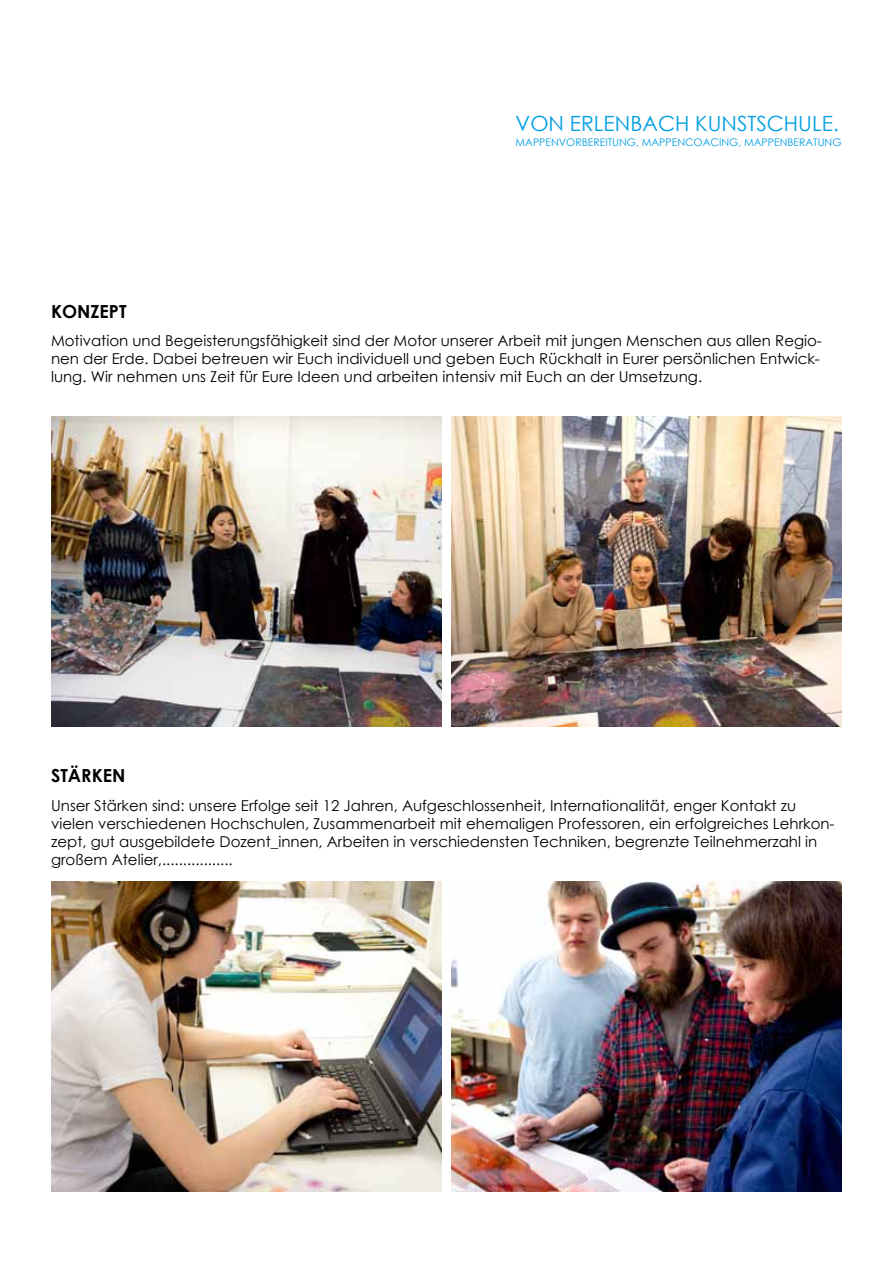
<style>
.page{position:relative;width:893px;height:1263px;background:#fff}
.page>*{position:absolute;margin:0;border:0;box-sizing:border-box;transform-origin:0 0}
.t1{font:21px "Century Gothic";color:#009fe3}
.t2{font:700 18px "Century Gothic";color:#000}
.t3{font:15px/18px "Century Gothic";color:#000}
.t4{font:10.5px "Century Gothic";color:#009fe3}
</style>
<div class="page">
<img style="left:51px;top:417px;width:390px;height:310px">
<img style="left:452px;top:417px;width:390px;height:310px">
<img style="left:51px;top:881px;width:390px;height:310px">
<img style="left:452px;top:881px;width:390px;height:310px">
<p class="t2" style="left:51px;top:297px;width:77px">KONZEPT</p>
<h1 class="t1" style="left:516px;top:108px;width:325px">VON ERLENBACH KUNSTSCHULE.</h1>
<p class="t4" style="left:516px;top:135px;width:327px">MAPPENVORBEREITUNG, MAPPENCOACING, MAPPENBERATUNG</p>
<p class="t3" style="left:51px;top:331px;width:772px">Motivation und Begeisterungsfähigkeit sind der Motor unserer Arbeit mit jungen Menschen aus allen Regio&shy;nen der Erde. Dabei betreuen wir Euch individuell und geben Euch Rückhalt in Eurer persönlichen Entwick&shy;lung. Wir nehmen uns Zeit für Eure Ideen und arbeiten intensiv mit Euch an der Umsetzung.</p>
<p class="t2" style="left:51px;top:762px;width:76px">STÄRKEN</p>
<p class="t3" style="left:51px;top:796px;width:785px">Unser Stärken sind: unsere Erfolge seit 12 Jahren, Aufgeschlossenheit, Internationalität, enger Kontakt zu vielen verschiedenen Hochschulen, Zusammenarbeit mit ehemaligen Professoren, ein erfolgreiches Lehrkon&shy;zept, gut ausgebildete Dozent_innen, Arbeiten in verschiedensten Techniken, begrenzte Teilnehmerzahl in großem Atelier,.................</p>
</div>
